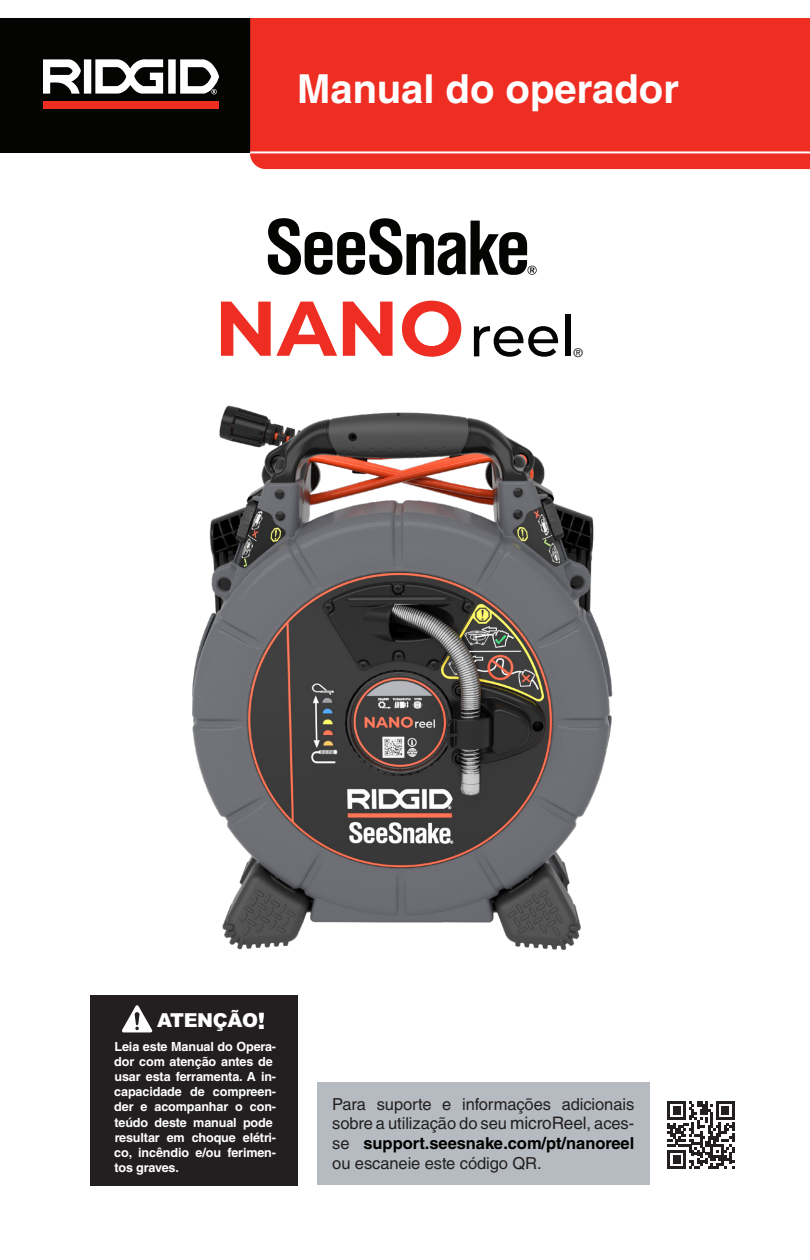
<style>
.page{position:relative;width:810px;height:1260px;background:#fff}
.page>*{position:absolute;margin:0;border:0;box-sizing:border-box;transform-origin:0 0}
.t1{font:700 48px "Helvetica LT Std";color:#fff}
.t2{font:700 40px "Helvetica LT Pro";color:#fff}
.t3{font:900 19.2px "Arial";letter-spacing:-.02em;color:#fff}
.t4{font:16.4px/19.8px "Helvetica LT Std";letter-spacing:-.005em;color:#231f20;text-align:justify}
.t5{font:700 12.6px/15.2px "Helvetica LT Std";letter-spacing:-.01em;color:#fff}
.t6{font:12px "Helvetica LT Pro";color:#231f20}
.s1{font-family:"Helvetica LT Std";font-size:22.6px}
.s2{font-size:17.2px}
.s3{font-weight:700;color:#000}
</style>
<div class="page">
<img style="left:192px;top:352px;width:421px;height:599px">
<div style="left:317px;top:1082px;width:333px;height:102px;background:#b5bbc0"></div>
<div style="left:0;top:18px;width:262px;height:134px;background:#040503"></div>
<div style="left:250px;top:18px;width:560px;height:150px;background:#ee2e22"></div>
<svg style="left:43px;top:59px;width:176px;height:36px"></svg>
<div style="left:43px;top:102px;width:175px;height:7px;background:#ee2e22"></div>
<hr style="left:250px;top:151px;width:560px;height:2px;background:#fff">
<svg style="left:667px;top:1101px;width:68px;height:68px"></svg>
<div style="left:90px;top:995px;width:207px;height:191px;background:#231f20"></div>
<svg style="left:122px;top:1005px;width:30px;height:27px"></svg>
<svg style="left:268px;top:218px;width:269px;height:57px"></svg>
<svg style="left:221px;top:302px;width:116px;height:54px"></svg>
<svg style="left:343px;top:302px;width:50px;height:54px"></svg>
<svg style="left:402px;top:301px;width:59px;height:56px"></svg>
<svg style="left:474px;top:326px;width:84px;height:31px"></svg>
<div style="left:566px;top:314px;width:5px;height:42px;background:#040503"></div>
<h1 class="t1" style="left:277px;top:63px;width:459px">Manual do operador</h1>
<h2 class="t2" style="left:297px;top:65px;width:383px">Manual do operador</h2>
<p class="t6" style="left:574px;top:346px;width:10px">®</p>
<h3 class="t3" style="left:157px;top:1006px;width:110px">ATENÇÃO<span class="s1">!</span></h3>
<p class="t5" style="left:114px;top:1039px;width:163px">Leia este Manual do Opera&shy;dor com atenção antes de usar esta ferramenta. A in&shy;capacidade de compreen&shy;der e acompanhar o con&shy;teúdo deste manual pode resultar em choque elétri&shy;co, incêndio e/ou ferimen&shy;tos graves.</p>
<h3 class="t4" style="left:332px;top:1094px;width:304px">Para suporte e informações adicionais sobre a utilização do seu <span class="s2">microReel</span>, aces&shy;se <span class="s3">support.seesnake.com/pt/nanoreel </span>ou escaneie este código QR.</h3>
</div>
